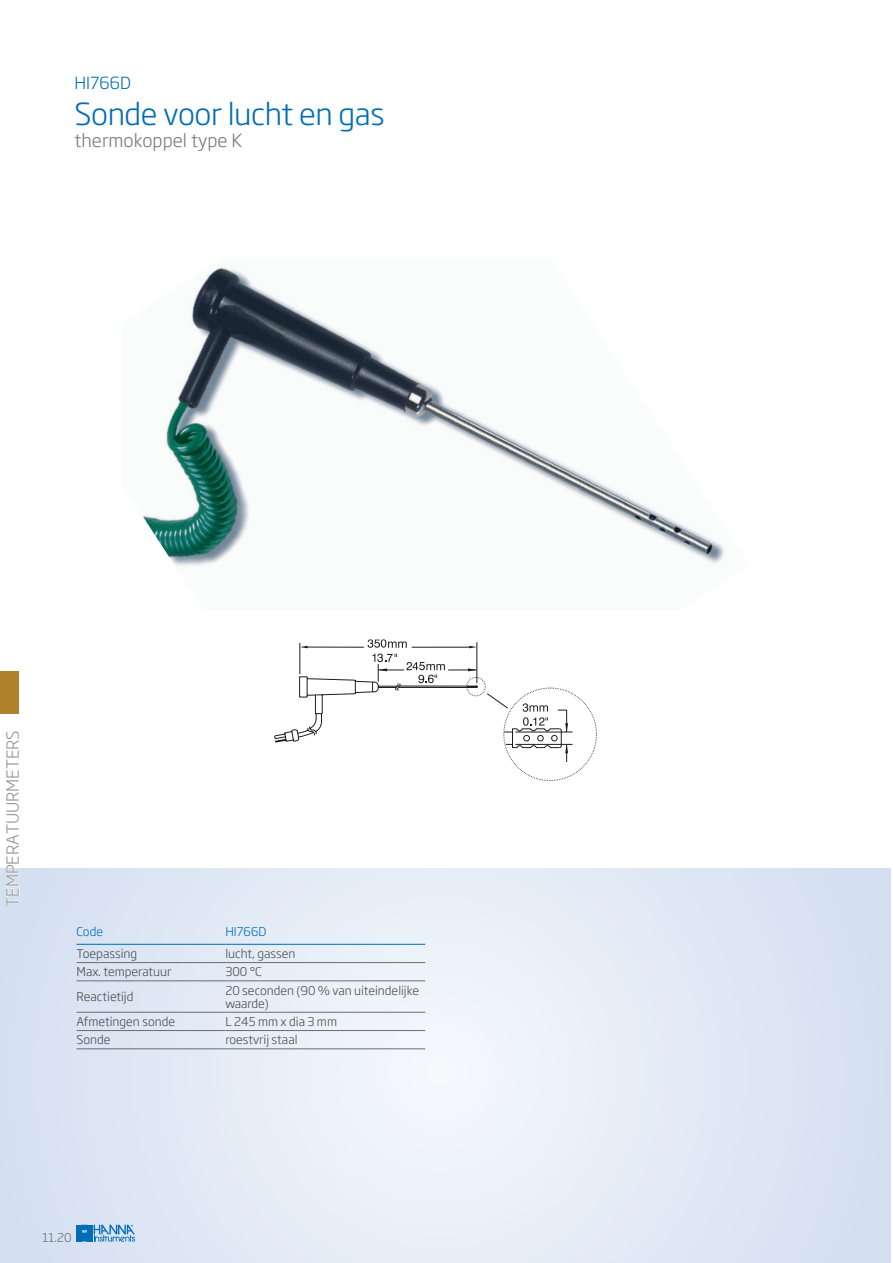
<style>
.page{position:relative;width:893px;height:1263px;background:#fff}
.page>*{position:absolute;margin:0;border:0;box-sizing:border-box;transform-origin:0 0}
.Artikel__titel{font:300 30px "Soho Gothic Pro";letter-spacing:-.015em;color:#006db7}
.Artikel__ondertitel{font:300 18px "Soho Gothic Pro";color:#76787b}
.t1{font:300 16.5px "Soho Gothic Pro";color:#939598}
.Artikel__code{font:300 16.5px "Soho Gothic Pro";color:#006db7}
.Tabeltekst__links{font:300 12px/13.5px "Soho Gothic Pro";color:#4b4c4d}
.Tabeltekst__titel{font:300 12px "Soho Gothic Pro";color:#006db7}
.t2{font:300 12px "Soho Gothic Pro";color:#6c6d70}
</style>
<div class="page">
<svg style="left:0;top:869px;width:890px;height:394px;background:#e1eaf5"></svg>
<img style="left:143px;top:266px;width:582px;height:300px">
<hr style="left:77px;top:962px;width:148px;height:1px;background:#6c6d70">
<hr style="left:225px;top:962px;width:200px;height:1px;background:#6c6d70">
<hr style="left:77px;top:980px;width:148px;height:1px;background:#6c6d70">
<hr style="left:225px;top:980px;width:200px;height:1px;background:#6c6d70">
<hr style="left:77px;top:1012px;width:148px;height:1px;background:#6c6d70">
<hr style="left:225px;top:1012px;width:200px;height:1px;background:#6c6d70">
<hr style="left:77px;top:1030px;width:148px;height:1px;background:#6c6d70">
<hr style="left:225px;top:1030px;width:200px;height:1px;background:#6c6d70">
<hr style="left:77px;top:1048px;width:148px;height:1px;background:#6c6d70">
<hr style="left:225px;top:1048px;width:200px;height:1px;background:#6c6d70">
<hr style="left:77px;top:944px;width:148px;height:1px;background:#006db7">
<hr style="left:225px;top:944px;width:200px;height:1px;background:#006db7">
<svg style="left:274px;top:639px;width:323px;height:142px"></svg>
<svg style="left:6px;top:868px;width:14px;height:39px"></svg>
<svg style="left:77px;top:1224px;width:58px;height:18px"></svg>
<div style="left:0;top:671px;width:19px;height:43px;background:#af812c"></div>
<p class="Artikel__code" style="left:75px;top:70px;width:58px">HI766D</p>
<p class="Artikel__titel" style="left:75px;top:91px;width:311px">Sonde voor lucht en gas</p>
<p class="Artikel__ondertitel" style="left:75px;top:126px;width:169px">thermokoppel type K</p>
<h3 class="t1" style="left:0;top:907px;width:178px;rotate:-90deg">TEMPERATUURMETERS</h3>
<p class="Tabeltekst__titel" style="left:77px;top:922px;width:28px">Code</p>
<p class="Tabeltekst__titel" style="left:225px;top:922px;width:43px">HI766D</p>
<p class="Tabeltekst__links" style="left:77px;top:946px;width:62px">Toepassing</p>
<p class="Tabeltekst__links" style="left:225px;top:946px;width:72px">lucht, gassen</p>
<p class="Tabeltekst__links" style="left:77px;top:964px;width:96px">Max. temperatuur</p>
<p class="Tabeltekst__links" style="left:225px;top:964px;width:38px">300 °C</p>
<p class="Tabeltekst__links" style="left:77px;top:989px;width:58px">Reactietijd</p>
<p class="Tabeltekst__links" style="left:225px;top:982px;width:195px">20 seconden (90 % van uiteindelijke waarde)</p>
<p class="Tabeltekst__links" style="left:77px;top:1014px;width:100px">Afmetingen sonde</p>
<p class="Tabeltekst__links" style="left:225px;top:1014px;width:113px">L 245 mm x dia 3 mm</p>
<p class="Tabeltekst__links" style="left:77px;top:1032px;width:36px">Sonde</p>
<p class="Tabeltekst__links" style="left:225px;top:1032px;width:74px">roestvrij staal</p>
<p class="t2" style="left:43px;top:1228px;width:31px">11.20</p>
</div>
